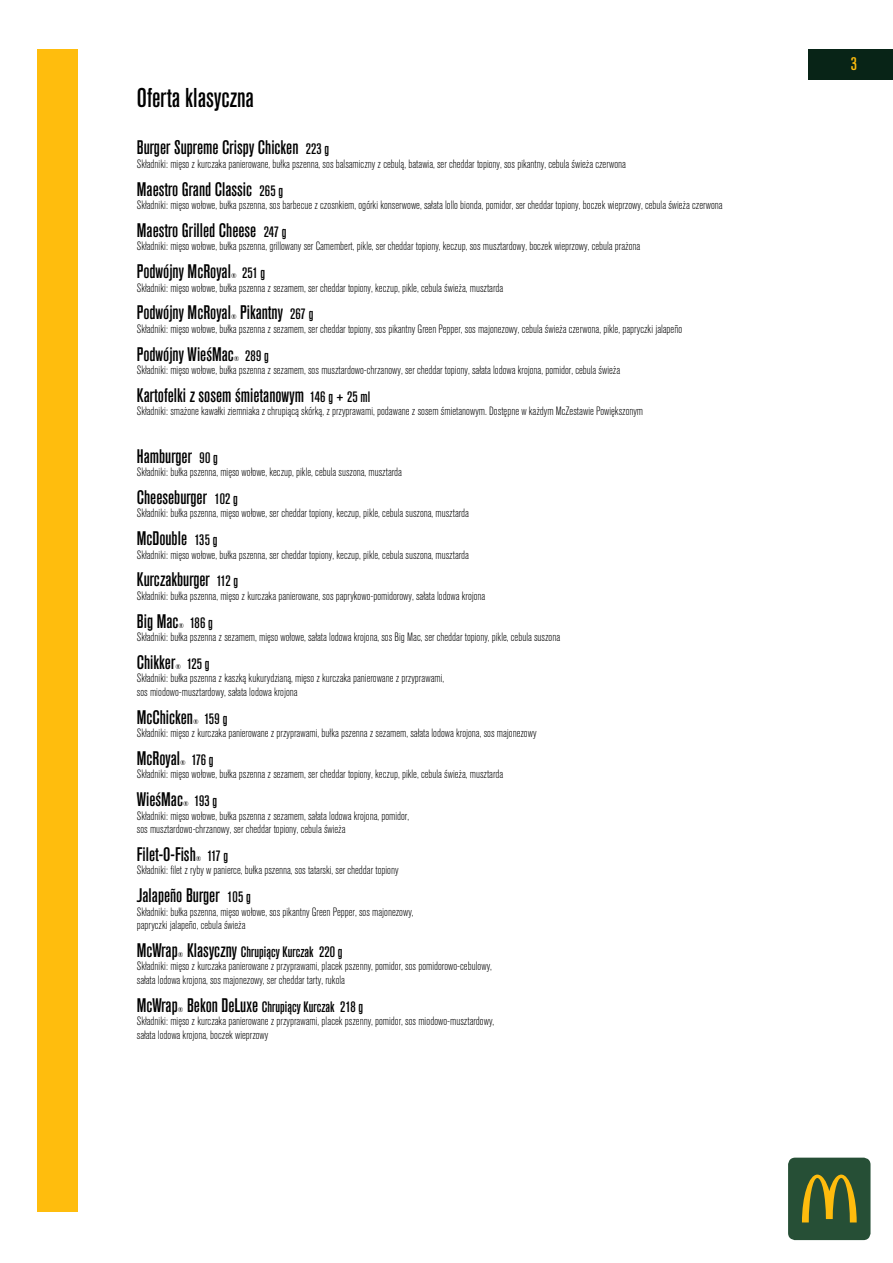
<style>
.page{position:relative;width:893px;height:1263px;background:#fff}
.page>*{position:absolute;margin:0;border:0;box-sizing:border-box;transform-origin:0 0}
.t1{font:500 condensed 27px "Akzidenz Grotesk Pro";color:#000}
.t2{font:500 condensed 19.5px "Akzidenz Grotesk Pro";color:#000}
.t3{font:500 condensed 18px "Akzidenz Grotesk Pro";color:#ffbd0d}
.t4{font:500 condensed 15px "Akzidenz Grotesk Pro";color:#000}
.t5{font:300 condensed 12px/13.5px "Akzidenz Grotesk Pro";color:#000}
.t6{font:500 condensed 6.75px "Akzidenz Grotesk Pro";color:#000}
.s1{font-size:15px}
.s2{font-size:19.5px}
</style>
<div class="page">
<div style="left:809px;top:49px;width:84px;height:30px;background:#082417"></div>
<div style="left:788px;top:1157px;width:82px;height:83px;background:#264f36;border-radius:7px"></div>
<svg style="left:802px;top:1174px;width:55px;height:48px"></svg>
<div style="left:38px;top:49px;width:40px;height:1162px;background:#ffbd0d"></div>
<h1 class="t1" style="left:137px;top:80px;width:119px">Oferta klasyczna</h1>
<h2 class="t2" style="left:137px;top:135px;width:194px">Burger Supreme Crispy Chicken <span class="s1">223 g</span></h2>
<p class="t5" style="left:137px;top:157px;width:491px">Składniki: mięso z kurczaka panierowane, bułka pszenna, sos balsamiczny z cebulą, batawia, ser cheddar topiony, sos pikantny, cebula świeża czerwona</p>
<h2 class="t2" style="left:137px;top:176px;width:148px">Maestro Grand Classic <span class="s1">265 g</span></h2>
<p class="t5" style="left:137px;top:198px;width:587px">Składniki: mięso wołowe, bułka pszenna, sos barbecue z czosnkiem, ogórki konserwowe, sałata lollo bionda, pomidor, ser cheddar topiony, boczek wieprzowy, cebula świeża czerwona</p>
<h2 class="t2" style="left:137px;top:217px;width:151px">Maestro Grilled Cheese <span class="s1">247 g</span></h2>
<p class="t5" style="left:137px;top:239px;width:505px">Składniki: mięso wołowe, bułka pszenna, grillowany ser Camembert, pikle, ser cheddar topiony, keczup, sos musztardowy, boczek wieprzowy, cebula prażona</p>
<h2 class="t2" style="left:137px;top:259px;width:96px">Podwójny McRoyal</h2>
<p class="t6" style="left:231px;top:271px;width:7px">®</p>
<p class="t4" style="left:242px;top:263px;width:25px">251 g</p>
<p class="t5" style="left:137px;top:280px;width:368px">Składniki: mięso wołowe, bułka pszenna z sezamem, ser cheddar topiony, keczup, pikle, cebula świeża, musztarda</p>
<h2 class="t2" style="left:137px;top:300px;width:96px">Podwójny McRoyal</h2>
<p class="t6" style="left:231px;top:313px;width:7px">®</p>
<h2 class="t2" style="left:240px;top:300px;width:75px">Pikantny <span class="s1">267 g</span></h2>
<p class="t5" style="left:137px;top:322px;width:547px">Składniki: mięso wołowe, bułka pszenna z sezamem, ser cheddar topiony, sos pikantny Green Pepper, sos majonezowy, cebula świeża czerwona, pikle, papryczki jalapeño</p>
<h2 class="t2" style="left:137px;top:341px;width:99px">Podwójny WieśMac</h2>
<p class="t6" style="left:234px;top:354px;width:7px">®</p>
<p class="t4" style="left:245px;top:346px;width:25px">289 g</p>
<p class="t5" style="left:137px;top:363px;width:485px">Składniki: mięso wołowe, bułka pszenna z sezamem, sos musztardowo-chrzanowy, ser cheddar topiony, sałata lodowa krojona, pomidor, cebula świeża</p>
<h2 class="t2" style="left:137px;top:382px;width:235px">Kartofelki z sosem śmietanowym <span class="s1">146 g + 25 ml</span></h2>
<p class="t5" style="left:137px;top:404px;width:508px">Składniki: smażone kawałki ziemniaka z chrupiącą skórką, z przyprawami, podawane z sosem śmietanowym. Dostępne w każdym McZestawie Powiększonym</p>
<h2 class="t2" style="left:137px;top:443px;width:83px">Hamburger <span class="s1">90 g</span></h2>
<p class="t5" style="left:137px;top:465px;width:267px">Składniki: bułka pszenna, mięso wołowe, keczup, pikle, cebula suszona, musztarda</p>
<h2 class="t2" style="left:137px;top:484px;width:103px">Cheeseburger <span class="s1">102 g</span></h2>
<p class="t5" style="left:137px;top:506px;width:334px">Składniki: bułka pszenna, mięso wołowe, ser cheddar topiony, keczup, pikle, cebula suszona, musztarda</p>
<h2 class="t2" style="left:137px;top:526px;width:82px">McDouble <span class="s1">135 g</span></h2>
<p class="t5" style="left:137px;top:547px;width:334px">Składniki: mięso wołowe, bułka pszenna, ser cheddar topiony, keczup, pikle, cebula suszona, musztarda</p>
<h2 class="t2" style="left:137px;top:567px;width:103px">Kurczakburger <span class="s1">112 g</span></h2>
<p class="t5" style="left:137px;top:589px;width:350px">Składniki: bułka pszenna, mięso z kurczaka panierowane, sos paprykowo-pomidorowy, sałata lodowa krojona</p>
<h2 class="t2" style="left:137px;top:608px;width:43px">Big Mac</h2>
<p class="t6" style="left:179px;top:621px;width:7px">®</p>
<p class="t4" style="left:190px;top:613px;width:25px">186 g</p>
<p class="t5" style="left:137px;top:630px;width:425px">Składniki: bułka pszenna z sezamem, mięso wołowe, sałata lodowa krojona, sos Big Mac, ser cheddar topiony, pikle, cebula suszona</p>
<h2 class="t2" style="left:137px;top:649px;width:40px">Chikker</h2>
<p class="t6" style="left:175px;top:662px;width:7px">®</p>
<p class="t4" style="left:187px;top:654px;width:24px">125 g</p>
<p class="t5" style="left:137px;top:671px;width:309px">Składniki: bułka pszenna z kaszką kukurydzianą, mięso z kurczaka panierowane z przyprawami, sos miodowo-musztardowy, sałata lodowa krojona</p>
<h2 class="t2" style="left:137px;top:704px;width:58px">McChicken</h2>
<p class="t6" style="left:193px;top:717px;width:7px">®</p>
<p class="t4" style="left:204px;top:709px;width:25px">159 g</p>
<p class="t5" style="left:137px;top:726px;width:401px">Składniki: mięso z kurczaka panierowane z przyprawami, bułka pszenna z sezamem, sałata lodowa krojona, sos majonezowy</p>
<h2 class="t2" style="left:137px;top:745px;width:45px">McRoyal</h2>
<p class="t6" style="left:180px;top:758px;width:7px">®</p>
<p class="t4" style="left:191px;top:750px;width:24px">176 g</p>
<p class="t5" style="left:137px;top:767px;width:368px">Składniki: mięso wołowe, bułka pszenna z sezamem, ser cheddar topiony, keczup, pikle, cebula świeża, musztarda</p>
<h2 class="t2" style="left:137px;top:787px;width:48px">WieśMac</h2>
<p class="t6" style="left:183px;top:799px;width:7px">®</p>
<p class="t4" style="left:194px;top:791px;width:24px">193 g</p>
<p class="t5" style="left:137px;top:808px;width:274px">Składniki: mięso wołowe, bułka pszenna z sezamem, sałata lodowa krojona, pomidor, sos musztardowo-chrzanowy, ser cheddar topiony, cebula świeża</p>
<h2 class="t2" style="left:137px;top:841px;width:60px">Filet-O-Fish</h2>
<p class="t6" style="left:196px;top:854px;width:7px">®</p>
<p class="t4" style="left:207px;top:846px;width:23px">117 g</p>
<p class="t5" style="left:137px;top:863px;width:263px">Składniki: filet z ryby w panierce, bułka pszenna, sos tatarski, ser cheddar topiony</p>
<h2 class="t2" style="left:137px;top:883px;width:116px">Jalapeño Burger <span class="s1">105 g</span></h2>
<p class="t5" style="left:137px;top:904px;width:278px">Składniki: bułka pszenna, mięso wołowe, sos pikantny Green Pepper, sos majonezowy, papryczki jalapeño, cebula świeża</p>
<h2 class="t2" style="left:137px;top:937px;width:42px">McWrap</h2>
<p class="t6" style="left:178px;top:950px;width:7px">®</p>
<p class="t4" style="left:187px;top:942px;width:157px"><span class="s2">Klasyczny</span> Chrupiący Kurczak 220 g</p>
<p class="t5" style="left:137px;top:959px;width:357px">Składniki: mięso z kurczaka panierowane z przyprawami, placek pszenny, pomidor, sos pomidorowo-cebulowy, sałata lodowa krojona, sos majonezowy, ser cheddar tarty, rukola</p>
<h2 class="t2" style="left:137px;top:992px;width:42px">McWrap</h2>
<p class="t6" style="left:178px;top:1005px;width:7px">®</p>
<p class="t4" style="left:187px;top:997px;width:178px"><span class="s2">Bekon DeLuxe</span> Chrupiący Kurczak 218 g</p>
<p class="t5" style="left:137px;top:1014px;width:359px">Składniki: mięso z kurczaka panierowane z przyprawami, placek pszenny, pomidor, sos miodowo-musztardowy, sałata lodowa krojona, boczek wieprzowy</p>
<h3 class="t3" style="left:851px;top:52px;width:8px">3</h3>
</div>
